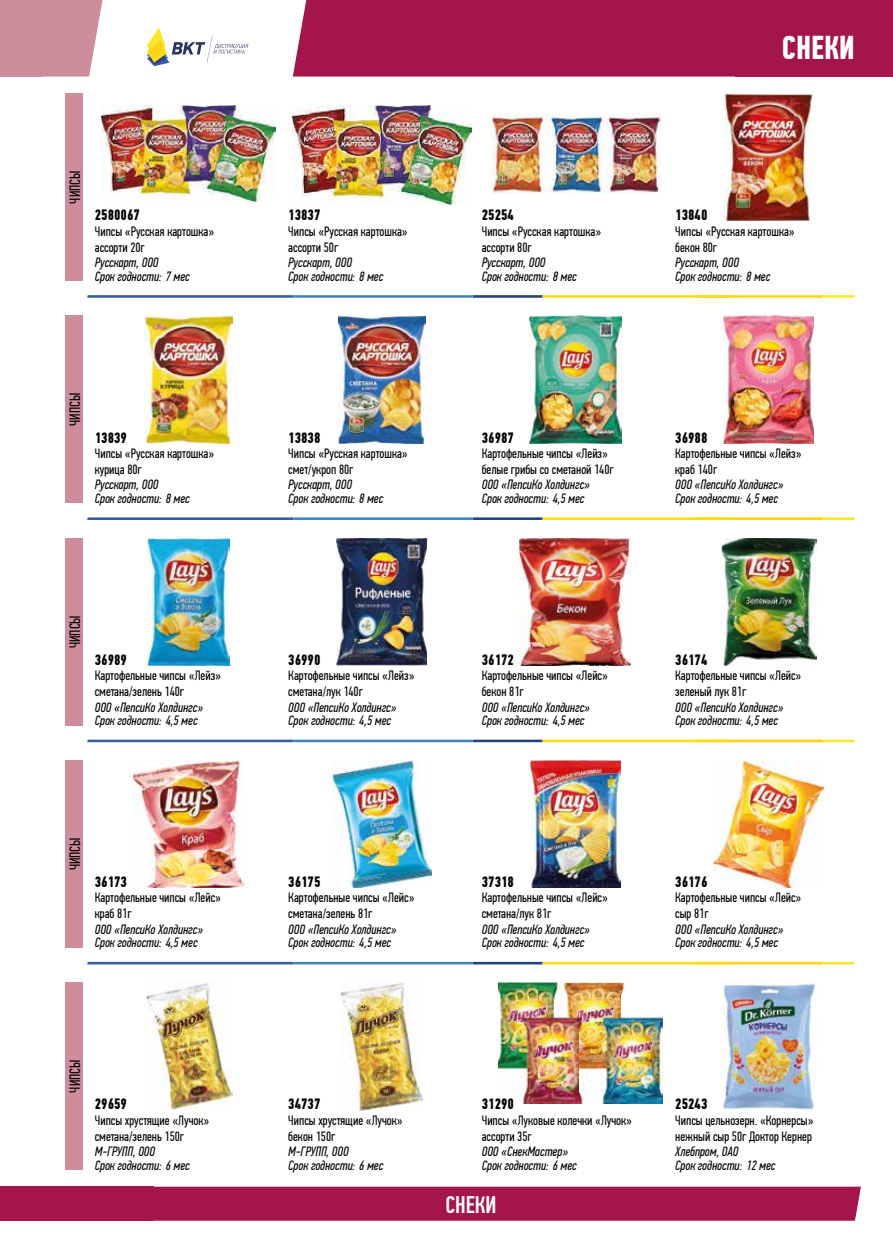
<style>
.page{position:relative;width:893px;height:1259px;background:#fff}
.page>*{position:absolute;margin:0;border:0;box-sizing:border-box;transform-origin:0 0}
.t1{font:700 33px "PF Din Text Comp Pro";color:#fff}
.t2{font:500 24px "PF Din Text Comp Pro";color:#fff}
.t3{font:700 15px "PF Din Text Comp Pro";color:#000}
.t4{font:15px "PF Din Text Comp Pro";color:#000}
.t5{font:13.5px/16.2px "PF Din Text Comp Pro";color:#000}
.t6{font:italic 13.5px "PF Din Text Comp Pro";color:#000}
</style>
<div class="page">
<svg style="left:147px;top:27px;width:101px;height:39px"></svg>
<div style="left:736px;top:0;width:157px;height:77px;background:#a4154b"></div>
<div style="left:293px;top:0;width:443px;height:77px;background:#a4154b"></div>
<div style="left:153px;top:1186px;width:708px;height:34px;background:#a4154b"></div>
<div style="left:0;top:0;width:43px;height:77px;background:#cd8d9a"></div>
<svg style="left:43px;top:0;width:60px;height:77px;background:#d39ba6"></svg>
<div style="left:0;top:1186px;width:153px;height:34px;background:#a4154b"></div>
<img style="left:102px;top:106px;width:173px;height:95px">
<img style="left:292px;top:106px;width:179px;height:99px">
<img style="left:490px;top:114px;width:170px;height:79px">
<img style="left:723px;top:94px;width:91px;height:127px">
<img style="left:145px;top:316px;width:87px;height:127px">
<img style="left:338px;top:316px;width:88px;height:127px">
<img style="left:529px;top:316px;width:92px;height:127px">
<img style="left:724px;top:316px;width:90px;height:127px">
<img style="left:147px;top:538px;width:82px;height:127px">
<img style="left:337px;top:538px;width:90px;height:127px">
<img style="left:520px;top:538px;width:111px;height:127px">
<img style="left:721px;top:538px;width:95px;height:127px">
<img style="left:133px;top:760px;width:111px;height:128px">
<img style="left:333px;top:760px;width:98px;height:128px">
<img style="left:530px;top:760px;width:90px;height:128px">
<img style="left:714px;top:760px;width:110px;height:128px">
<img style="left:145px;top:983px;width:87px;height:127px">
<img style="left:341px;top:982px;width:81px;height:128px">
<img style="left:498px;top:982px;width:164px;height:121px">
<img style="left:721px;top:982px;width:95px;height:128px">
<hr style="left:473px;top:295px;width:70px;height:3px;background:#234277">
<hr style="left:293px;top:295px;width:180px;height:3px;background:#4087bd">
<svg style="left:87px;top:295px;width:207px;height:3px"></svg>
<svg style="left:822px;top:295px;width:33px;height:3px"></svg>
<hr style="left:695px;top:295px;width:127px;height:3px;background:#fdd411">
<hr style="left:542px;top:295px;width:189px;height:3px;background:#f9dd16">
<hr style="left:473px;top:517px;width:70px;height:3px;background:#234277">
<hr style="left:293px;top:517px;width:180px;height:3px;background:#4087bd">
<svg style="left:87px;top:517px;width:207px;height:3px"></svg>
<svg style="left:822px;top:517px;width:33px;height:3px"></svg>
<hr style="left:695px;top:517px;width:127px;height:3px;background:#fdd411">
<hr style="left:542px;top:517px;width:189px;height:3px;background:#f9dd16">
<hr style="left:473px;top:739px;width:70px;height:3px;background:#234277">
<hr style="left:293px;top:739px;width:180px;height:3px;background:#4087bd">
<svg style="left:87px;top:739px;width:207px;height:3px"></svg>
<svg style="left:822px;top:739px;width:33px;height:3px"></svg>
<hr style="left:695px;top:739px;width:127px;height:3px;background:#fdd411">
<hr style="left:542px;top:739px;width:189px;height:3px;background:#f9dd16">
<hr style="left:473px;top:962px;width:70px;height:2px;background:#234277">
<hr style="left:293px;top:962px;width:180px;height:2px;background:#4087bd">
<svg style="left:87px;top:962px;width:207px;height:2px"></svg>
<svg style="left:822px;top:962px;width:33px;height:2px"></svg>
<hr style="left:695px;top:962px;width:127px;height:2px;background:#fdd411">
<hr style="left:542px;top:962px;width:189px;height:2px;background:#f9dd16">
<div style="left:66px;top:94px;width:17px;height:187px;background:#cd8d9a"></div>
<div style="left:66px;top:316px;width:17px;height:187px;background:#cd8d9a"></div>
<div style="left:66px;top:538px;width:17px;height:187px;background:#cd8d9a"></div>
<div style="left:66px;top:760px;width:17px;height:187px;background:#cd8d9a"></div>
<div style="left:66px;top:982px;width:17px;height:187px;background:#cd8d9a"></div>
<p class="t4" style="left:66px;top:204px;width:34px;rotate:-90deg">ЧИПСЫ</p>
<p class="t3" style="left:95px;top:206px;width:47px">2580067</p>
<p class="t5" style="left:95px;top:223px;width:121px">Чипсы «Русская картошка» ассорти 20г</p>
<p class="t6" style="left:95px;top:255px;width:65px">Русскарт, ООО</p>
<p class="t6" style="left:95px;top:268px;width:97px">Срок годности: 7 мес</p>
<p class="t4" style="left:66px;top:426px;width:34px;rotate:-90deg">ЧИПСЫ</p>
<p class="t3" style="left:95px;top:428px;width:34px">13839</p>
<p class="t5" style="left:95px;top:445px;width:121px">Чипсы «Русская картошка» курица 80г</p>
<p class="t6" style="left:95px;top:477px;width:65px">Русскарт, ООО</p>
<p class="t6" style="left:95px;top:490px;width:97px">Срок годности: 8 мес</p>
<p class="t4" style="left:66px;top:648px;width:34px;rotate:-90deg">ЧИПСЫ</p>
<p class="t3" style="left:95px;top:650px;width:34px">36989</p>
<p class="t5" style="left:95px;top:667px;width:128px">Картофельные чипсы «Лейз» сметана/зелень 140г</p>
<p class="t6" style="left:95px;top:699px;width:110px">ООО «ПепсиКо Холдингс»</p>
<p class="t6" style="left:95px;top:713px;width:104px">Срок годности: 4,5 мес</p>
<p class="t4" style="left:66px;top:870px;width:34px;rotate:-90deg">ЧИПСЫ</p>
<p class="t3" style="left:95px;top:873px;width:34px">36173</p>
<p class="t5" style="left:95px;top:889px;width:128px">Картофельные чипсы «Лейс» краб 81г</p>
<p class="t6" style="left:95px;top:921px;width:110px">ООО «ПепсиКо Холдингс»</p>
<p class="t6" style="left:95px;top:935px;width:104px">Срок годности: 4,5 мес</p>
<p class="t4" style="left:66px;top:1092px;width:34px;rotate:-90deg">ЧИПСЫ</p>
<p class="t3" style="left:95px;top:1095px;width:34px">29659</p>
<p class="t5" style="left:95px;top:1112px;width:116px">Чипсы хрустящие «Лучок» сметана/зелень 150г</p>
<p class="t6" style="left:95px;top:1143px;width:62px">М-ГРУПП, ООО</p>
<p class="t6" style="left:95px;top:1157px;width:97px">Срок годности: 6 мес</p>
<h1 class="t1" style="left:782px;top:28px;width:74px">СНЕКИ</h1>
<p class="t3" style="left:288px;top:206px;width:34px">13837</p>
<p class="t3" style="left:482px;top:206px;width:34px">25254</p>
<p class="t3" style="left:675px;top:206px;width:34px">13840</p>
<p class="t5" style="left:288px;top:223px;width:121px">Чипсы «Русская картошка» ассорти 50г</p>
<p class="t5" style="left:482px;top:223px;width:121px">Чипсы «Русская картошка» ассорти 80г</p>
<p class="t5" style="left:675px;top:223px;width:121px">Чипсы «Русская картошка» бекон 80г</p>
<p class="t6" style="left:288px;top:255px;width:65px">Русскарт, ООО</p>
<p class="t6" style="left:288px;top:268px;width:97px">Срок годности: 8 мес</p>
<p class="t6" style="left:482px;top:255px;width:65px">Русскарт, ООО</p>
<p class="t6" style="left:482px;top:268px;width:97px">Срок годности: 8 мес</p>
<p class="t6" style="left:675px;top:255px;width:65px">Русскарт, ООО</p>
<p class="t6" style="left:675px;top:268px;width:97px">Срок годности: 8 мес</p>
<p class="t3" style="left:288px;top:428px;width:34px">13838</p>
<p class="t3" style="left:482px;top:428px;width:34px">36987</p>
<p class="t3" style="left:675px;top:428px;width:34px">36988</p>
<p class="t5" style="left:288px;top:445px;width:121px">Чипсы «Русская картошка» смет/укроп 80г</p>
<p class="t5" style="left:482px;top:445px;width:134px">Картофельные чипсы «Лейз» белые грибы со сметаной 140г</p>
<p class="t5" style="left:675px;top:445px;width:128px">Картофельные чипсы «Лейз» краб 140г</p>
<p class="t6" style="left:288px;top:477px;width:65px">Русскарт, ООО</p>
<p class="t6" style="left:288px;top:490px;width:97px">Срок годности: 8 мес</p>
<p class="t6" style="left:482px;top:477px;width:110px">ООО «ПепсиКо Холдингс»</p>
<p class="t6" style="left:482px;top:490px;width:104px">Срок годности: 4,5 мес</p>
<p class="t6" style="left:675px;top:477px;width:110px">ООО «ПепсиКо Холдингс»</p>
<p class="t6" style="left:675px;top:490px;width:104px">Срок годности: 4,5 мес</p>
<p class="t3" style="left:288px;top:650px;width:34px">36990</p>
<p class="t3" style="left:482px;top:650px;width:34px">36172</p>
<p class="t3" style="left:675px;top:650px;width:34px">36174</p>
<p class="t5" style="left:288px;top:667px;width:128px">Картофельные чипсы «Лейз» сметана/лук 140г</p>
<p class="t5" style="left:482px;top:667px;width:128px">Картофельные чипсы «Лейс» бекон 81г</p>
<p class="t5" style="left:675px;top:667px;width:128px">Картофельные чипсы «Лейс» зеленый лук 81г</p>
<p class="t6" style="left:288px;top:699px;width:110px">ООО «ПепсиКо Холдингс»</p>
<p class="t6" style="left:482px;top:699px;width:110px">ООО «ПепсиКо Холдингс»</p>
<p class="t6" style="left:675px;top:699px;width:110px">ООО «ПепсиКо Холдингс»</p>
<p class="t6" style="left:288px;top:713px;width:104px">Срок годности: 4,5 мес</p>
<p class="t6" style="left:482px;top:713px;width:104px">Срок годности: 4,5 мес</p>
<p class="t6" style="left:675px;top:713px;width:104px">Срок годности: 4,5 мес</p>
<p class="t3" style="left:288px;top:873px;width:34px">36175</p>
<p class="t3" style="left:482px;top:873px;width:34px">37318</p>
<p class="t3" style="left:675px;top:873px;width:34px">36176</p>
<p class="t5" style="left:288px;top:889px;width:128px">Картофельные чипсы «Лейс» сметана/зелень 81г</p>
<p class="t5" style="left:482px;top:889px;width:128px">Картофельные чипсы «Лейс» сметана/лук 81г</p>
<p class="t5" style="left:675px;top:889px;width:128px">Картофельные чипсы «Лейс» сыр 81г</p>
<p class="t6" style="left:288px;top:921px;width:110px">ООО «ПепсиКо Холдингс»</p>
<p class="t6" style="left:482px;top:921px;width:110px">ООО «ПепсиКо Холдингс»</p>
<p class="t6" style="left:675px;top:921px;width:110px">ООО «ПепсиКо Холдингс»</p>
<p class="t6" style="left:288px;top:935px;width:104px">Срок годности: 4,5 мес</p>
<p class="t6" style="left:482px;top:935px;width:104px">Срок годности: 4,5 мес</p>
<p class="t6" style="left:675px;top:935px;width:104px">Срок годности: 4,5 мес</p>
<p class="t3" style="left:288px;top:1095px;width:34px">34737</p>
<p class="t3" style="left:482px;top:1095px;width:34px">31290</p>
<p class="t3" style="left:675px;top:1095px;width:34px">25243</p>
<p class="t5" style="left:288px;top:1112px;width:116px">Чипсы хрустящие «Лучок» бекон 150г</p>
<p class="t5" style="left:482px;top:1112px;width:152px">Чипсы «Луковые колечки «Лучок» ассорти 35г</p>
<p class="t5" style="left:675px;top:1112px;width:140px">Чипсы цельнозерн. «Корнерсы» нежный сыр 50г Доктор Кернер</p>
<p class="t6" style="left:288px;top:1143px;width:62px">М-ГРУПП, ООО</p>
<p class="t6" style="left:288px;top:1157px;width:97px">Срок годности: 6 мес</p>
<p class="t6" style="left:482px;top:1143px;width:88px">ООО «СнекМастер»</p>
<p class="t6" style="left:482px;top:1157px;width:97px">Срок годности: 6 мес</p>
<p class="t6" style="left:675px;top:1143px;width:65px">Хлебпром, ОАО</p>
<p class="t6" style="left:675px;top:1157px;width:102px">Срок годности: 12 мес</p>
<h2 class="t2" style="left:445px;top:1190px;width:52px">СНЕКИ</h2>
</div>
